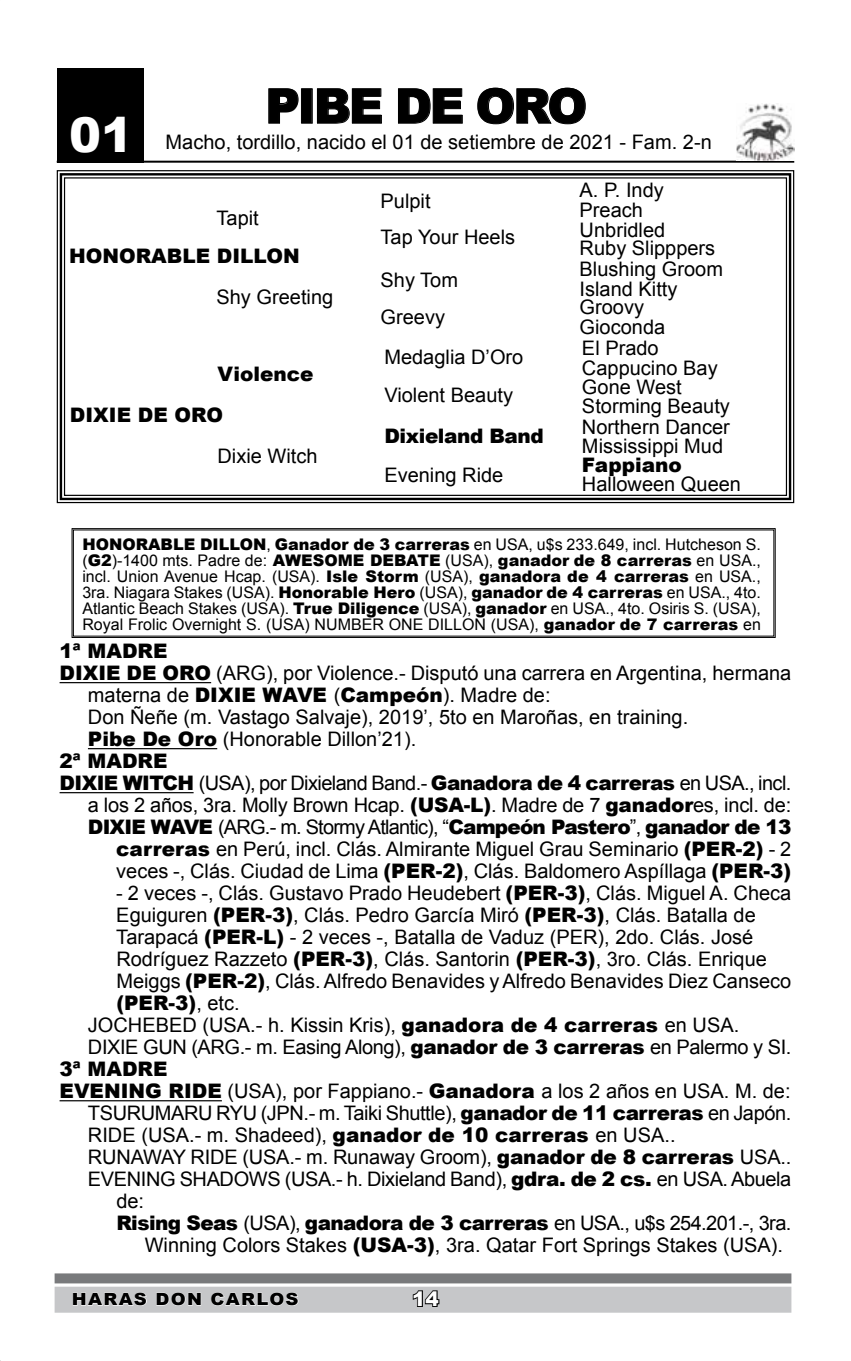
<style>
.page{position:relative;width:851px;height:1361px;background:#fff}
.page>*{position:absolute;margin:0;border:0;box-sizing:border-box;transform-origin:0 0}
.t1{font:900 48px "Arial";letter-spacing:-.05em;color:#000}
.t2{font:900 48px "Arial";color:#fff}
.t3{font:20px "Arial";color:#000}
.t4{font:20px "Arial";letter-spacing:-.02em;color:#000}
.t5{font:20px "Arial";letter-spacing:-.03em;color:#000}
.t6{font:900 20px "Arial";color:#000}
.t7{font:900 20px "Arial";letter-spacing:-.04em;color:#000}
.t8{font:900 20px "Arial";letter-spacing:-.02em;color:#000}
.t9{font:900 20px "Arial";color:#fff}
.t10{font:900 16.8px "Arial";letter-spacing:.07em;color:#000;scale:1.08 1}
.t11{font:16px/16px "Arial";color:#000;text-align:justify}
.s1{font-weight:900}
.s2{font-weight:400}
</style>
<div class="page">
<div style="left:55px;top:1273px;width:736px;height:10px;background:#797a7c"></div>
<div style="left:55px;top:1286px;width:736px;height:26px;background:#c6c7c9"></div>
<div style="left:57px;top:68px;width:86px;height:94px;background:#000"></div>
<svg style="left:56px;top:170px;width:738px;height:334px"></svg>
<div style="left:60px;top:173px;width:731px;height:327px;border:2px solid #000"></div>
<hr style="left:57px;top:161px;width:737px;height:2px;background:#000">
<hr style="left:60px;top:682px;width:151px;height:1px;background:#000">
<hr style="left:88px;top:748px;width:129px;height:1px;background:#000">
<hr style="left:60px;top:792px;width:133px;height:1px;background:#000">
<hr style="left:60px;top:1100px;width:162px;height:1px;background:#000">
<svg style="left:412px;top:1290px;width:28px;height:17px"></svg>
<svg style="left:72px;top:1292px;width:75px;height:14px"></svg>
<svg style="left:156px;top:1292px;width:46px;height:14px"></svg>
<svg style="left:211px;top:1292px;width:88px;height:14px"></svg>
<svg style="left:72px;top:528px;width:703px;height:110px"></svg>
<svg style="left:268px;top:88px;width:31px;height:36px"></svg>
<div style="left:301px;top:89px;width:11px;height:34px;border:1px solid #000"></div>
<svg style="left:317px;top:88px;width:65px;height:36px"></svg>
<svg style="left:398px;top:88px;width:65px;height:36px"></svg>
<svg style="left:477px;top:87px;width:109px;height:38px"></svg>
<img style="left:736px;top:104px;width:58px;height:57px">
<h1 class="t2" style="left:69px;top:100px;width:66px">01</h1>
<h1 class="t1" style="left:265px;top:71px;width:323px">PIBE DE ORO</h1>
<p class="t3" style="left:166px;top:129px;width:547px">Macho, tordillo, nacido el 01 de setiembre de 2021 - Fam. 2-n</p>
<p class="t3" style="left:216px;top:205px;width:44px">Tapit</p>
<p class="t6" style="left:69px;top:241px;width:232px">HONORABLE DILLON</p>
<p class="t3" style="left:216px;top:284px;width:118px">Shy Greeting</p>
<p class="t6" style="left:217px;top:359px;width:97px">Violence</p>
<p class="t6" style="left:70px;top:400px;width:155px">DIXIE DE ORO</p>
<p class="t3" style="left:217px;top:442px;width:101px">Dixie Witch</p>
<p class="t3" style="left:380px;top:188px;width:52px">Pulpit</p>
<p class="t3" style="left:380px;top:224px;width:136px">Tap Your Heels</p>
<p class="t3" style="left:380px;top:267px;width:79px">Shy Tom</p>
<p class="t3" style="left:380px;top:304px;width:66px">Greevy</p>
<p class="t3" style="left:384px;top:344px;width:140px">Medaglia D’Oro</p>
<p class="t3" style="left:384px;top:382px;width:130px">Violent Beauty</p>
<p class="t8" style="left:384px;top:421px;width:161px">Dixieland Band</p>
<p class="t3" style="left:384px;top:462px;width:120px">Evening Ride</p>
<p class="t3" style="left:579px;top:177px;width:86px">A. P. Indy</p>
<p class="t3" style="left:579px;top:197px;width:65px">Preach</p>
<p class="t3" style="left:579px;top:216px;width:87px">Unbridled</p>
<p class="t3" style="left:579px;top:235px;width:137px">Ruby Slipppers</p>
<p class="t3" style="left:579px;top:256px;width:145px">Blushing Groom</p>
<p class="t3" style="left:579px;top:275px;width:99px">Island Kitty</p>
<p class="t3" style="left:579px;top:294px;width:66px">Groovy</p>
<p class="t3" style="left:579px;top:313px;width:87px">Gioconda</p>
<p class="t3" style="left:582px;top:335px;width:78px">El Prado</p>
<p class="t3" style="left:582px;top:354px;width:137px">Cappucino Bay</p>
<p class="t3" style="left:582px;top:374px;width:101px">Gone West</p>
<p class="t3" style="left:582px;top:393px;width:149px">Storming Beauty</p>
<p class="t3" style="left:582px;top:414px;width:149px">Northern Dancer</p>
<p class="t3" style="left:582px;top:433px;width:143px">Mississippi Mud</p>
<p class="t6" style="left:582px;top:450px;width:101px">Fappiano</p>
<p class="t3" style="left:582px;top:471px;width:160px">Halloween Queen</p>
<p class="t11" style="left:82px;top:537px;width:680px"><span class="s1">HONORABLE DILLON</span>, <span class="s1">Ganador de 3 carreras</span> en USA, u$s 233.649, incl. Hutcheson S. (<span class="s1">G2</span>)-1400 mts. Padre de: <span class="s1">AWESOME DEBATE</span> (USA), <span class="s1">ganador de 8 carreras</span> en USA., incl. Union Avenue Hcap. (USA). <span class="s1">Isle Storm</span> (USA), <span class="s1">ganadora de 4 carreras</span> en USA., 3ra. Niagara Stakes (USA). <span class="s1">Honorable Hero</span> (USA), <span class="s1">ganador de 4 carreras</span> en USA., 4to.<br>Atlantic Beach Stakes (USA). <span class="s1">True Diligence</span> (USA), <span class="s1">ganador</span> en USA., 4to. Osiris S. (USA), Royal Frolic Overnight S. (USA) NUMBER ONE DILLON (USA), <span class="s1">ganador de 7 carreras</span> en</p>
<p class="t6" style="left:60px;top:636px;width:110px">1ª MADRE</p>
<p class="t3" style="left:60px;top:660px;width:733px"><span class="s1">DIXIE DE ORO</span> (ARG), por Violence.- Disputó una carrera en Argentina, hermana</p>
<p class="t3" style="left:88px;top:682px;width:464px">materna de <span class="s1">DIXIE WAVE</span> (<span class="s1">Campeón</span>). Madre de:</p>
<p class="t3" style="left:88px;top:704px;width:601px">Don Ñeñe (m. Vastago Salvaje), 2019’, 5to en Maroñas, en training.</p>
<p class="t3" style="left:88px;top:726px;width:330px"><span class="s1">Pibe De Oro</span> (Honorable Dillon’21).</p>
<p class="t6" style="left:60px;top:746px;width:110px">2ª MADRE</p>
<p class="t5" style="left:60px;top:770px;width:733px"><span class="s1">DIXIE WITCH</span> (USA), por Dixieland Band.- <span class="s1">Ganadora de 4 carreras</span> en USA., incl.</p>
<p class="t3" style="left:88px;top:792px;width:704px">a los 2 años, 3ra. Molly Brown Hcap. <span class="s1">(USA-L)</span>. Madre de 7 <span class="s1">ganador</span>es, incl. de:</p>
<p class="t7" style="left:88px;top:812px;width:705px">DIXIE WAVE <span class="s2">(ARG.- m. Stormy Atlantic), “</span>Campeón Pastero<span class="s2">”,</span> ganador de 13</p>
<p class="t3" style="left:116px;top:836px;width:676px"><span class="s1">carreras</span> en Perú, incl. Clás. Almirante Miguel Grau Seminario <span class="s1">(PER-2)</span> - 2</p>
<p class="t3" style="left:116px;top:858px;width:676px">veces -, Clás. Ciudad de Lima <span class="s1">(PER-2)</span>, Clás. Baldomero Aspíllaga <span class="s1">(PER-3)</span></p>
<p class="t3" style="left:116px;top:880px;width:676px">- 2 veces -, Clás. Gustavo Prado Heudebert <span class="s1">(PER-3)</span>, Clás. Miguel A. Checa</p>
<p class="t3" style="left:116px;top:902px;width:641px">Eguiguren <span class="s1">(PER-3)</span>, Clás. Pedro García Miró <span class="s1">(PER-3)</span>, Clás. Batalla de</p>
<p class="t3" style="left:116px;top:924px;width:638px">Tarapacá <span class="s1">(PER-L)</span> - 2 veces -, Batalla de Vaduz (PER), 2do. Clás. José</p>
<p class="t3" style="left:116px;top:946px;width:652px">Rodríguez Razzeto <span class="s1">(PER-3)</span>, Clás. Santorin <span class="s1">(PER-3)</span>, 3ro. Clás. Enrique</p>
<p class="t3" style="left:116px;top:968px;width:676px">Meiggs <span class="s1">(PER-2)</span>, Clás. Alfredo Benavides y Alfredo Benavides Diez Canseco</p>
<p class="t6" style="left:116px;top:988px;width:125px">(PER-3)<span class="s2">, etc.</span></p>
<p class="t3" style="left:88px;top:1012px;width:652px">JOCHEBED (USA.- h. Kissin Kris), <span class="s1">ganadora de 4 carreras</span> en USA.</p>
<p class="t4" style="left:88px;top:1034px;width:704px">DIXIE GUN (ARG.- m. Easing Along), <span class="s1">ganador de 3 carreras</span> en Palermo y SI.</p>
<p class="t6" style="left:60px;top:1054px;width:109px">3ª MADRE</p>
<p class="t3" style="left:60px;top:1078px;width:732px"><span class="s1">EVENING RIDE</span> (USA), por Fappiano.- <span class="s1">Ganadora</span> a los 2 años en USA. M. de:</p>
<p class="t4" style="left:88px;top:1100px;width:704px">TSURUMARU RYU (JPN.- m. Taiki Shuttle), <span class="s1">ganador de 11 carreras</span> en Japón.</p>
<p class="t3" style="left:88px;top:1122px;width:589px">RIDE (USA.- m. Shadeed), <span class="s1">ganador de 10 carreras</span> en USA..</p>
<p class="t3" style="left:88px;top:1144px;width:704px">RUNAWAY RIDE (USA.- m. Runaway Groom), <span class="s1">ganador de 8 carreras</span> USA..</p>
<p class="t4" style="left:88px;top:1166px;width:704px">EVENING SHADOWS (USA.- h. Dixieland Band), <span class="s1">gdra. de 2 cs.</span> en USA. Abuela</p>
<p class="t3" style="left:116px;top:1188px;width:29px">de:</p>
<p class="t5" style="left:116px;top:1210px;width:676px"><span class="s1">Rising Seas</span> (USA), <span class="s1">ganadora de 3 carreras</span> en USA., u$s 254.201.-, 3ra.</p>
<p class="t3" style="left:145px;top:1232px;width:639px">Winning Colors Stakes <span class="s1">(USA-3)</span>, 3ra. Qatar Fort Springs Stakes (USA).</p>
<p class="t10" style="left:72px;top:1287px;width:211px">HARAS DON CARLOS</p>
<p class="t9" style="left:412px;top:1284px;width:28px">14</p>
</div>
